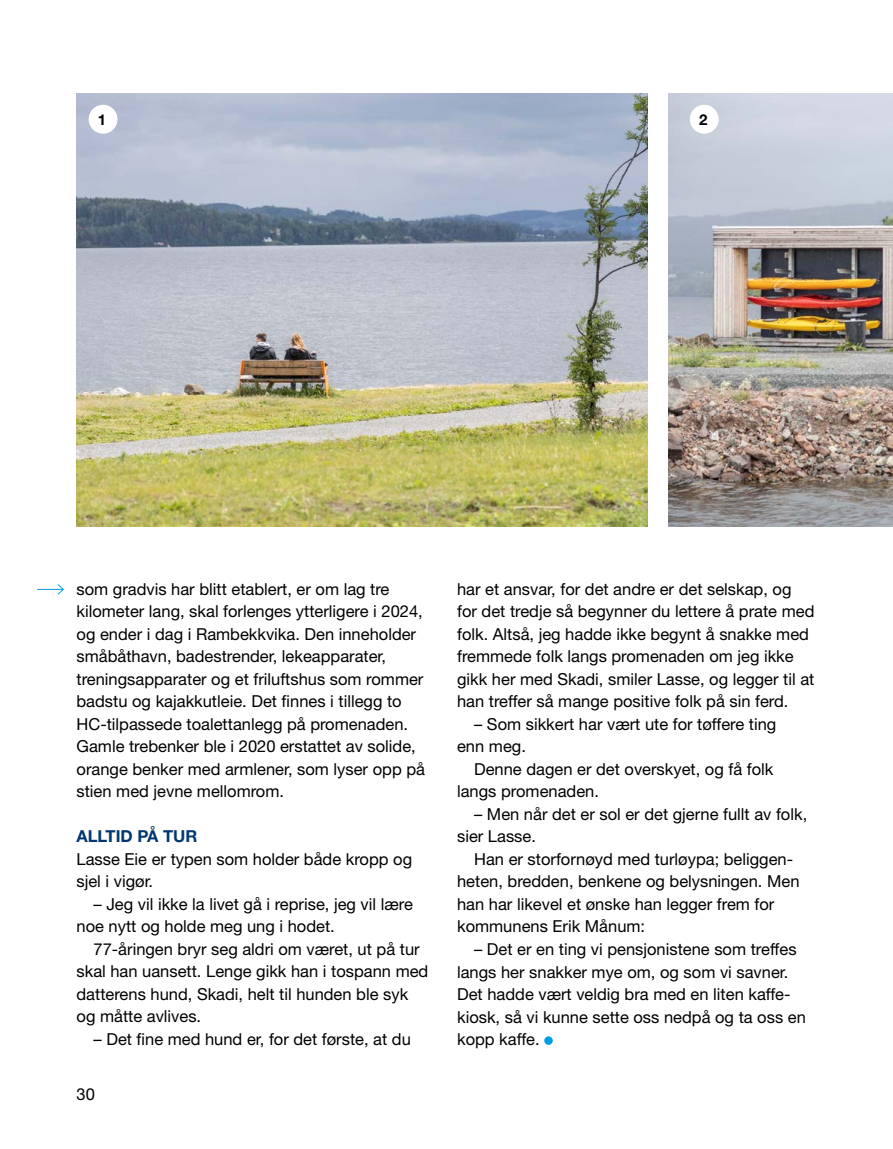
<style>
.page{position:relative;width:893px;height:1149px;background:#fff}
.page>*{position:absolute;margin:0;border:0;box-sizing:border-box;transform-origin:0 0}
.t1{font:16.5px/22.5px "Helvetica Neue LT Pro";color:#000}
.t2{font:700 16.5px "Helvetica Neue LT Pro";color:#003671}
.t3{font:700 15px "Helvetica Neue LT Pro";color:#000}
</style>
<div class="page">
<svg style="left:544px;top:1035px;width:9px;height:9px"></svg>
<img style="left:669px;top:94px;width:224px;height:432px">
<img style="left:77px;top:94px;width:570px;height:432px">
<svg style="left:37px;top:584px;width:27px;height:11px"></svg>
<div style="left:89px;top:105px;width:28px;height:29px;background:#fff;border-radius:50%"></div>
<div style="left:690px;top:105px;width:29px;height:29px;background:#fff;border-radius:50%"></div>
<p class="t3" style="left:98px;top:110px;width:10px">1</p>
<p class="t3" style="left:699px;top:110px;width:10px">2</p>
<p class="t1" style="left:77px;top:576px;width:350px">som gradvis har blitt etablert, er om lag tre kilometer lang, skal forlenges ytterligere i 2024, og ender i dag i Rambekkvika. Den inneholder småbåthavn, badestrender, lekeapparater, treningsapparater og et friluftshus som rommer badstu og kajakkutleie. Det finnes i tillegg to HC-tilpassede toalettanlegg på promenaden.<br>Gamle trebenker ble i 2020 erstattet av solide, orange benker med armlener, som lyser opp på stien med jevne mellomrom.</p>
<p class="t2" style="left:77px;top:825px;width:122px">ALLTID PÅ TUR</p>
<p class="t1" style="left:77px;top:847px;width:337px">Lasse Eie er typen som holder både kropp og sjel i vigør.</p>
<p class="t1" style="left:77px;top:892px;width:338px;text-indent:17px">– Jeg vil ikke la livet gå i reprise, jeg vil lære noe nytt og holde meg ung i hodet.</p>
<p class="t1" style="left:77px;top:937px;width:353px;text-indent:17px">77-åringen bryr seg aldri om været, ut på tur skal han uansett. Lenge gikk han i tospann med datterens hund, Skadi, helt til hunden ble syk og måtte avlives.</p>
<p class="t1" style="left:94px;top:1027px;width:319px">– Det fine med hund er, for det første, at du</p>
<p class="t1" style="left:77px;top:1081px;width:20px">30</p>
<p class="t1" style="left:457px;top:577px;width:359px">har et ansvar, for det andre er det selskap, og for det tredje så begynner du lettere å prate med folk. Altså, jeg hadde ikke begynt å snakke med fremmede folk langs promenaden om jeg ikke gikk her med Skadi, smiler Lasse, og legger til at han treffer så mange positive folk på sin ferd.</p>
<p class="t1" style="left:457px;top:712px;width:321px;text-indent:17px">– Som sikkert har vært ute for tøffere ting enn meg.</p>
<p class="t1" style="left:457px;top:757px;width:318px;text-indent:17px">Denne dagen er det overskyet, og få folk langs promenaden.</p>
<p class="t1" style="left:457px;top:802px;width:352px;text-indent:17px">– Men når det er sol er det gjerne fullt av folk, sier Lasse.</p>
<p class="t1" style="left:457px;top:847px;width:344px;text-indent:17px">Han er storfornøyd med turløypa; beliggen&shy;heten, bredden, benkene og belysningen. Men han har likevel et ønske han legger frem for kommunens Erik Månum:</p>
<p class="t1" style="left:457px;top:937px;width:350px;text-indent:17px">– Det er en ting vi pensjonistene som treffes langs her snakker mye om, og som vi savner.<br>Det hadde vært veldig bra med en liten kaffe&shy;kiosk, så vi kunne sette oss nedpå og ta oss en kopp kaffe.</p>
</div>
